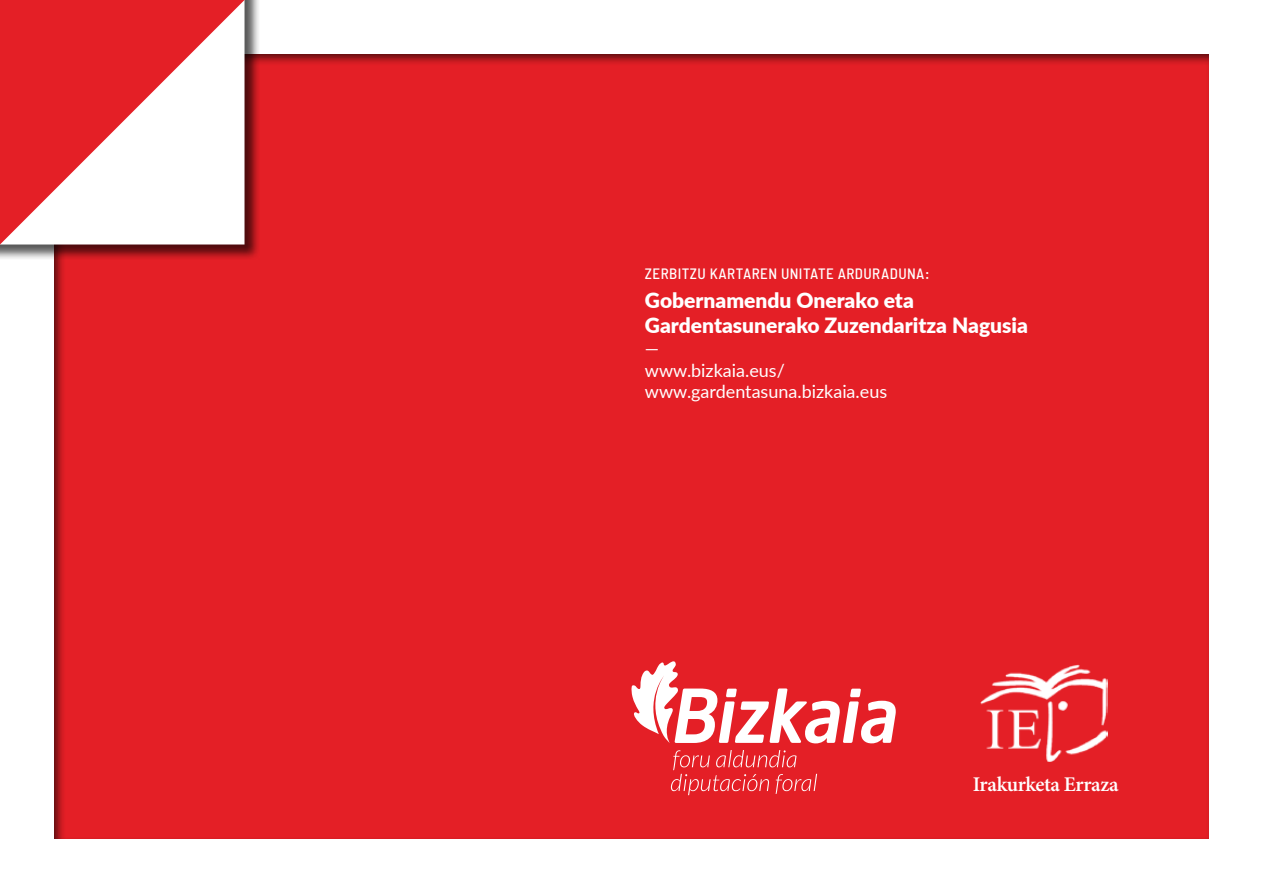
<style>
.page{position:relative;width:1263px;height:893px;background:#fff}
.page>*{position:absolute;margin:0;border:0;box-sizing:border-box;transform-origin:0 0}
.t1{font:900 21px/25.2px "Lato";color:#fff}
.t2{font:600 20.85px "Minion Pro";letter-spacing:-.02em;color:#fff}
.t3{font:18px/21.6px "Lato";color:#fff}
.t4{font:500 semi-condensed 15px "Barlow";letter-spacing:.03em;color:#fff}
</style>
<div class="page">
<div style="left:54px;top:54px;width:1155px;height:785px;background:#e41f26"></div>
<div style="left:0;top:0;width:261px;height:261px;background:#000;opacity:.65"></div>
<svg style="left:0;top:0;width:244px;height:244px;fill:#e41f26"></svg>
<div style="left:965px;top:647px;width:160px;height:153px;background:#e41f26"></div>
<img style="left:980px;top:664px;width:127px;height:97px">
<p class="t4" style="left:645px;top:265px;width:286px">ZERBITZU KARTAREN UNITATE ARDURADUNA:</p>
<p class="t1" style="left:645px;top:287px;width:385px">Gobernamendu Onerako eta<br>Gardentasunerako Zuzendaritza Nagusia</p>
<p class="t3" style="left:645px;top:337px;width:244px">―<br>www.bizkaia.eus/ www.gardentasuna.bizkaia.eus</p>
<p class="t2" style="left:973px;top:770px;width:147px">Irakurketa Erraza</p>
</div>
